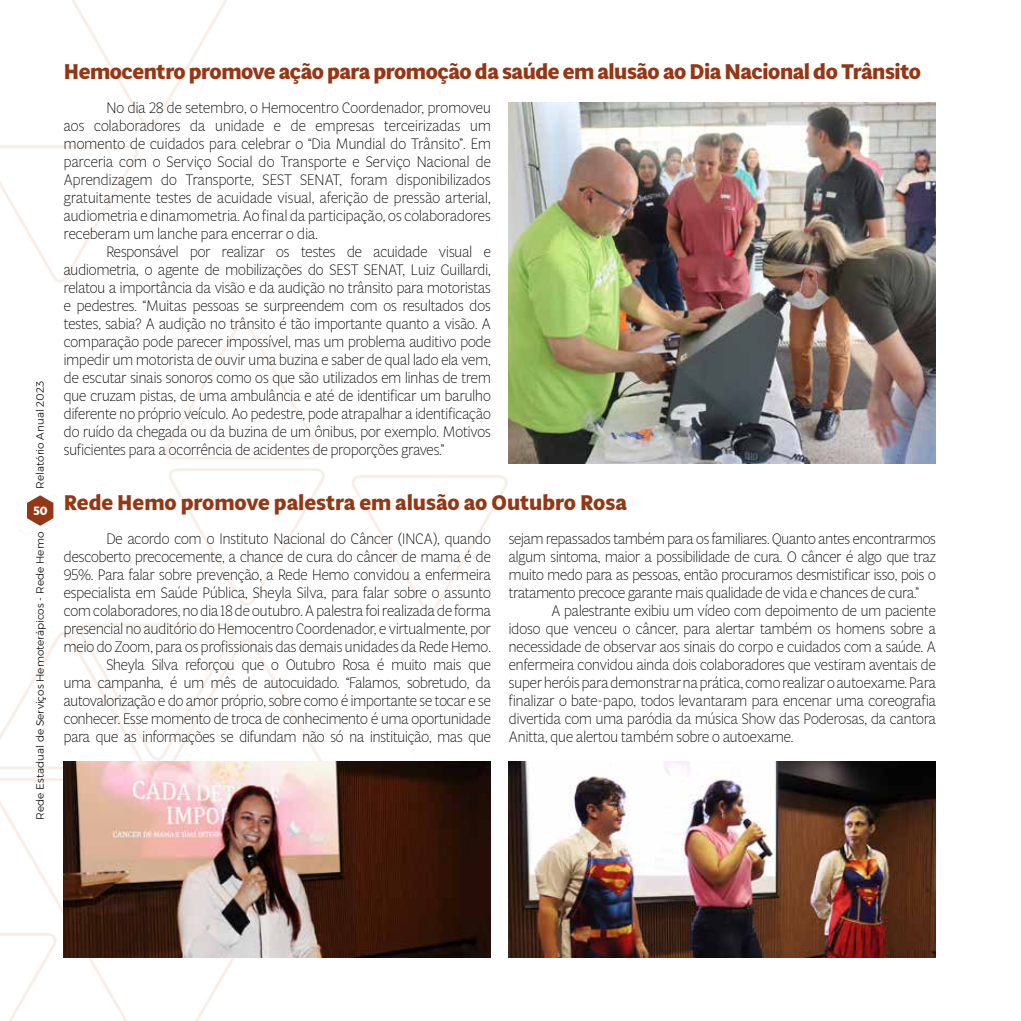
<style>
.page{position:relative;width:1021px;height:1021px;background:#fff}
.page>*{position:absolute;margin:0;border:0;box-sizing:border-box;transform-origin:0 0}
.t1{font:700 21px "Multi Display";letter-spacing:-.02em;color:#953615}
.t2{font:700 21px "Multi Display";color:#953615}
.t3{font:300 15px/18px "Multi Display";color:#000;text-align:justify}
.t4{font:700 12px "Multi Display";color:#fff}
.t5{font:300 10.5px "Montserrat";color:#000}
</style>
<div class="page">
<img style="left:0;top:0;width:936px;height:1020px">
<svg style="left:20px;top:495px;width:37px;height:40px"></svg>
<img style="left:64px;top:761px;width:427px;height:196px">
<img style="left:509px;top:761px;width:426px;height:196px">
<img style="left:509px;top:102px;width:426px;height:361px">
<p class="t5" style="left:32px;top:488px;width:109px;rotate:-90deg">Relatório Anual 2023</p>
<p class="t4" style="left:34px;top:502px;width:16px">50</p>
<p class="t5" style="left:32px;top:819px;width:289px;rotate:-90deg">Rede Estadual de Serviços Hemoterápicos - Rede Hemo</p>
<h1 class="t1" style="left:64px;top:57px;width:858px">Hemocentro promove ação para promoção da saúde em alusão ao Dia Nacional do Trânsito</h1>
<p class="t3" style="left:64px;top:98px;width:428px;text-indent:43px">No dia 28 de setembro, o Hemocentro Coordenador, promoveu aos colaboradores da unidade e de empresas terceirizadas um momento de cuidados para celebrar o “Dia Mundial do Trânsito”. Em parceria com o Serviço Social do Transporte e Serviço Nacional de Aprendizagem do Transporte, SEST SENAT, foram disponibilizados gratuitamente testes de acuidade visual, aferição de pressão arterial, audiometria e dinamometria. Ao final da participação, os colaboradores receberam um lanche para encerrar o dia.</p>
<p class="t3" style="left:64px;top:242px;width:428px;text-indent:43px">Responsável por realizar os testes de acuidade visual e audiometria, o agente de mobilizações do SEST SENAT, Luiz Guillardi, relatou a importância da visão e da audição no trânsito para motoristas e pedestres. “Muitas pessoas se surpreendem com os resultados dos testes, sabia? A audição no trânsito é tão importante quanto a visão. A comparação pode parecer impossível, mas um problema auditivo pode impedir um motorista de ouvir uma buzina e saber de qual lado ela vem, de escutar sinais sonoros como os que são utilizados em linhas de trem que cruzam pistas, de uma ambulância e até de identificar um barulho diferente no próprio veículo. Ao pedestre, pode atrapalhar a identificação do ruído da chegada ou da buzina de um ônibus, por exemplo. Motivos suficientes para a ocorrência de acidentes de proporções graves.”</p>
<h1 class="t2" style="left:64px;top:488px;width:564px">Rede Hemo promove palestra em alusão ao Outubro Rosa</h1>
<p class="t3" style="left:64px;top:528px;width:428px;text-align:right">De acordo com o Instituto Nacional do Câncer (INCA), quando descoberto precocemente, a chance de cura do câncer de mama é de 95%. Para falar sobre prevenção, a Rede Hemo convidou a enfermeira especialista em Saúde Pública, Sheyla Silva, para falar sobre o assunto com colaboradores, no dia 18 de outubro. A palestra foi realizada de forma presencial no auditório do Hemocentro Coordenador, e virtualmente, por meio do Zoom, para os profissionais das demais unidades da Rede Hemo.<br>Sheyla Silva reforçou que o Outubro Rosa é muito mais que<br>uma campanha, é um mês de autocuidado. “Falamos, sobretudo, da autovalorização e do amor próprio, sobre como é importante se tocar e se conhecer. Esse momento de troca de conhecimento é uma oportunidade para que as informações se difundam não só na instituição, mas que</p>
<p class="t3" style="left:509px;top:528px;width:428px">sejam repassados também para os familiares. Quanto antes encontrarmos algum sintoma, maior a possibilidade de cura. O câncer é algo que traz muito medo para as pessoas, então procuramos desmistificar isso, pois o tratamento precoce garante mais qualidade de vida e chances de cura.”</p>
<p class="t3" style="left:509px;top:600px;width:428px;text-indent:43px">A palestrante exibiu um vídeo com depoimento de um paciente idoso que venceu o câncer, para alertar também os homens sobre a necessidade de observar aos sinais do corpo e cuidados com a saúde. A enfermeira convidou ainda dois colaboradores que vestiram aventais de super heróis para demonstrar na prática, como realizar o autoexame. Para finalizar o bate-papo, todos levantaram para encenar uma coreografia divertida com uma paródia da música Show das Poderosas, da cantora Anitta, que alertou também sobre o autoexame.</p>
</div>
